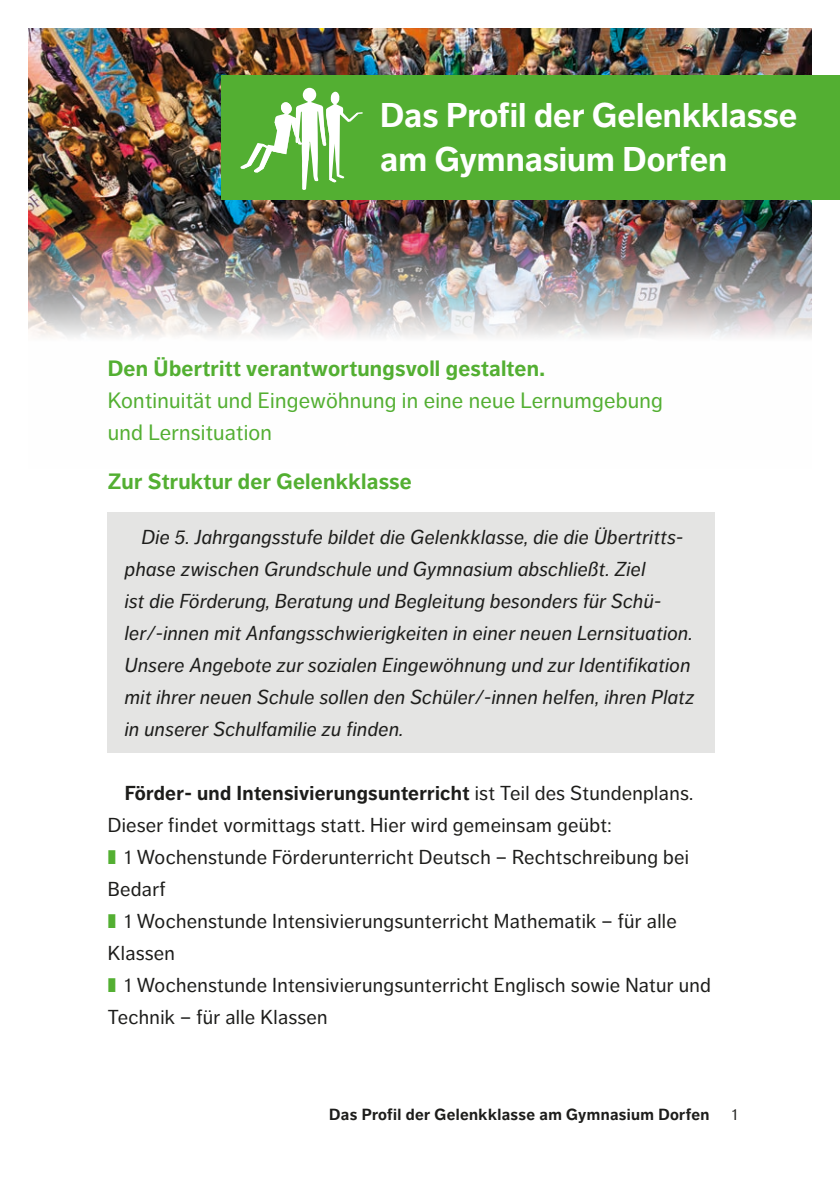
<style>
.page{position:relative;width:840px;height:1191px;background:#fff}
.page>*{position:absolute;margin:0;border:0;box-sizing:border-box;transform-origin:0 0}
.Headline{font:700 34px/44px "Dagny Pro";color:#fff}
.Zwischenüberschrift{font:22px/32px "Dagny Pro";letter-spacing:.01em;color:#53af32}
.Zwischenüberschrift-2{font:700 22px "Dagny Pro";letter-spacing:.01em;color:#53af32}
.Fließtext{font:italic 20px/32px "Dagny Pro";letter-spacing:.015em;color:#1d1d1b}
.Fließtext-2{font:20px/32px "Dagny Pro";letter-spacing:.015em;color:#1d1d1b}
.t1{font:700 16px "Dagny Pro";letter-spacing:.025em;color:#1d1d1b}
.Seitenzahl_rechts{font:16px "Dagny Pro";color:#1d1d1b}
.s1{font-weight:700}
.s2{color:#53af32}
</style>
<div class="page">
<div style="left:108px;top:512px;width:606px;height:240px;background:#e4e4e3"></div>
<img style="left:28px;top:28px;width:783px;height:309px">
<div style="left:221px;top:75px;width:618px;height:125px;background:#53af32"></div>
<svg style="left:240px;top:88px;width:122px;height:102px"></svg>
<p class="Headline" style="left:380px;top:94px;width:418px">Das Profil der Gelenkklasse am Gymnasium Dorfen</p>
<p class="Zwischenüberschrift" style="left:108px;top:352px;width:556px"><span class="s1">Den Übertritt verantwortungsvoll gestalten.<br></span>Kontinuität und Eingewöhnung in eine neue Lernumgebung und Lernsituation</p>
<p class="Zwischenüberschrift-2" style="left:108px;top:468px;width:305px">Zur Struktur der Gelenkklasse</p>
<p class="Fließtext" style="left:125px;top:521px;width:570px;text-indent:17px">Die 5. Jahrgangsstufe bildet die Gelenkklasse, die die Übertritts&shy;phase zwischen Grundschule und Gymnasium abschließt. Ziel<br>ist die Förderung, Beratung und Begleitung besonders für Schü&shy;ler/-innen mit Anfangsschwierigkeiten in einer neuen Lernsituation.<br>Unsere Angebote zur sozialen Eingewöhnung und zur Identifikation mit ihrer neuen Schule sollen den Schüler/-innen helfen, ihren Platz in unserer Schulfamilie zu finden.</p>
<p class="Fließtext-2" style="left:108px;top:777px;width:586px;text-indent:17px"><span class="s1">Förder- und Intensivierungsunterricht</span> ist Teil des Stundenplans.<br>Dieser findet vormittags statt. Hier wird gemeinsam geübt:</p>
<p class="Fließtext-2" style="left:108px;top:841px;width:582px"><span class="s2">❚</span> 1 Wochenstunde Förderunterricht Deutsch – Rechtschreibung bei<br>Bedarf</p>
<p class="Fließtext-2" style="left:108px;top:905px;width:570px"><span class="s2">❚</span> 1 Wochenstunde Intensivierungsunterricht Mathematik – für alle<br>Klassen</p>
<p class="Fließtext-2" style="left:108px;top:969px;width:604px"><span class="s2">❚</span> 1 Wochenstunde Intensivierungsunterricht Englisch sowie Natur und<br>Technik – für alle Klassen</p>
<p class="t1" style="left:329px;top:1105px;width:381px">Das Profil der Gelenkklasse am Gymnasium Dorfen</p>
<p class="Seitenzahl_rechts" style="left:731px;top:1105px;width:7px">1</p>
</div>
